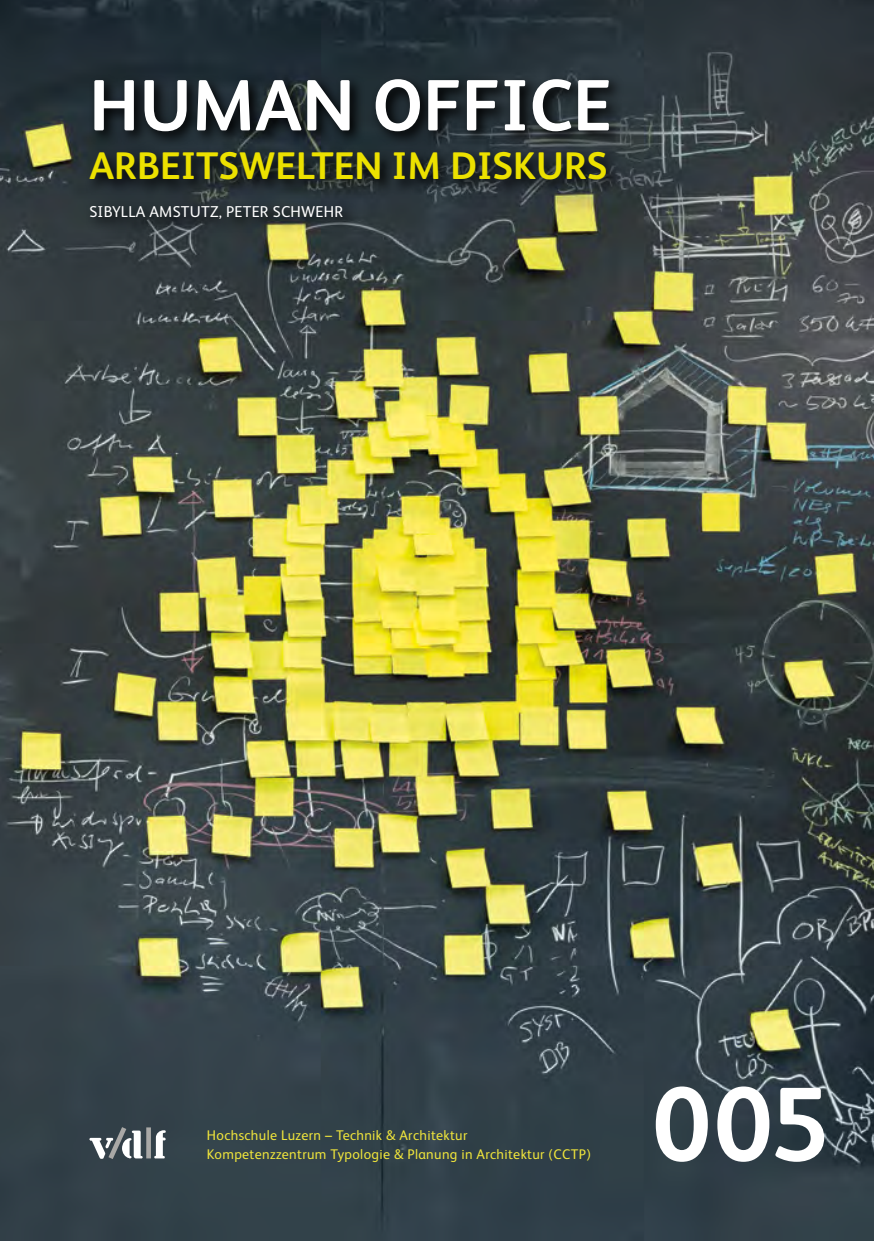
<style>
.page{position:relative;width:874px;height:1241px;background:#fff}
.page>*{position:absolute;margin:0;border:0;box-sizing:border-box;transform-origin:0 0}
.t1{font:700 105px "FS Albert";color:#fff}
.t2{font:700 72.62px "FS Albert";color:#fff}
.t3{font:700 38.5px "FS Albert";color:#ece100}
.t4{font:15.75px "FS Albert";letter-spacing:.015em;color:#fff}
.t5{font:14px/19.2px "FS Albert";letter-spacing:.025em;color:#f0e53b}
</style>
<div class="page">
<img style="left:0;top:0;width:873px;height:1240px">
<svg style="left:85px;top:74px;width:539px;height:121px;background:#1f272c"></svg>
<svg style="left:85px;top:200px;width:273px;height:33px;background:#313939"></svg>
<svg style="left:89px;top:1121px;width:77px;height:43px"></svg>
<h2 class="t2" style="left:89px;top:56px;width:524px">HUMAN OFFICE</h2>
<h3 class="t3" style="left:89px;top:140px;width:519px">ARBEITSWELTEN IM DISKURS</h3>
<p class="t4" style="left:89px;top:201px;width:255px">SIBYLLA AMSTUTZ, PETER SCHWEHR</p>
<p class="t5" style="left:207px;top:1124px;width:385px">Hochschule Luzern – Technik &amp; Architektur<br>Kompetenzzentrum Typologie &amp; Planung in Architektur (CCTP)</p>
<h1 class="t1" style="left:651px;top:1052px;width:178px">005</h1>
</div>
